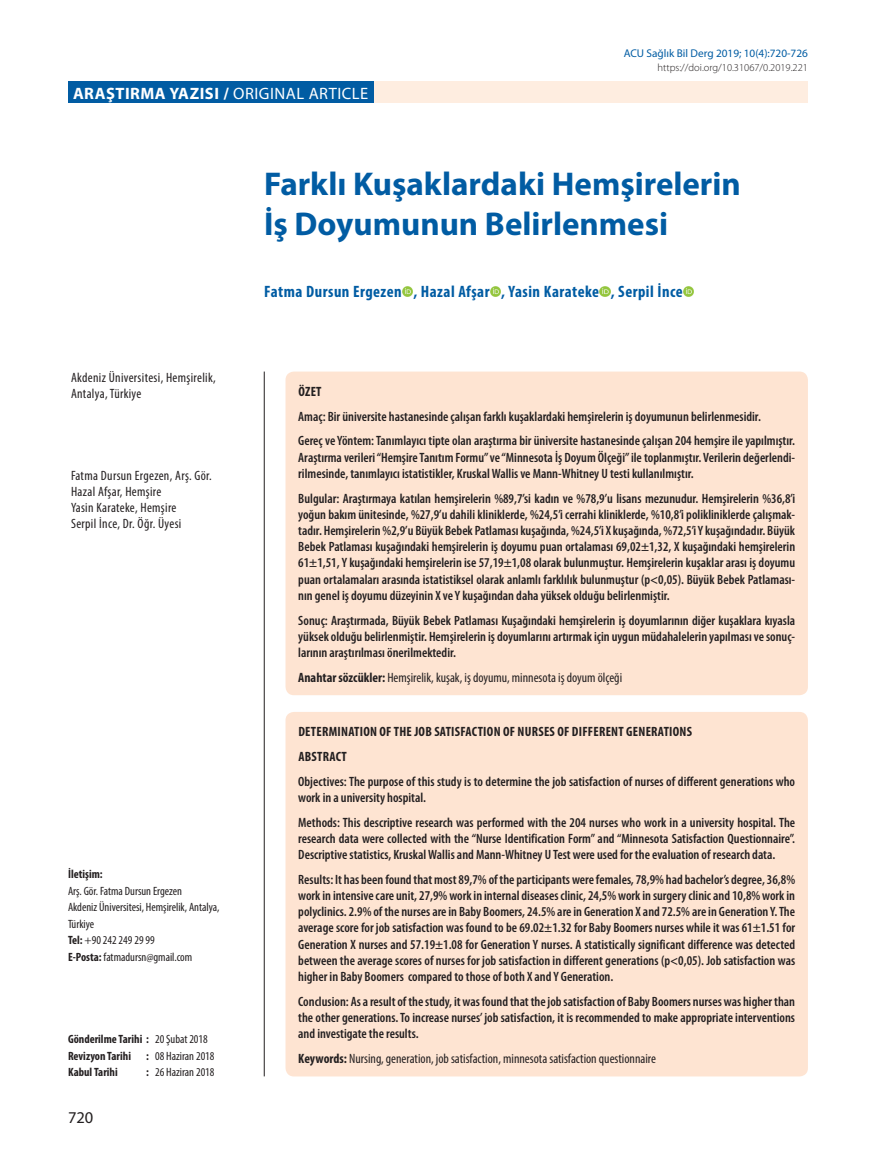
<style>
.page{position:relative;width:893px;height:1170px;background:#fff}
.page>*{position:absolute;margin:0;border:0;box-sizing:border-box;transform-origin:0 0}
.t1{font:700 33px/39.6px "Myriad Pro";color:#015ca3}
.t2{font:700 condensed 16.5px "Myriad Pro";letter-spacing:.03em;color:#015ca3}
.t3{font:700 16.5px "Myriad Pro";letter-spacing:.03em;color:#fff}
.t4{font:16.5px "Myriad Pro";color:#231f20}
.t5{font:600 condensed 13.5px/16.2px "Myriad Pro";color:#231f20;text-align:justify}
.t6{font:condensed 13.5px/16.2px "Myriad Pro";letter-spacing:.01em;color:#231f20}
.t7{font:700 condensed 13.5px/24.8px "Myriad Pro";letter-spacing:.02em;color:#231f20}
.t8{font:condensed 12px/16.5px "Myriad Pro";color:#231f20}
.t9{font:700 condensed 12px/16.5px "Myriad Pro";color:#231f20}
.t10{font:11.25px "Myriad Pro";color:#015ca3}
.t11{font:300 10.5px "Myriad Pro";color:#231f20}
.s1{font-weight:400}
.s2{font-weight:700}
</style>
<div class="page">
<div style="left:373px;top:82px;width:435px;height:21px;background:#feede0"></div>
<div style="left:68px;top:82px;width:305px;height:21px;background:#015ca3"></div>
<hr style="left:264px;top:371px;width:1px;height:705px;background:#231f20">
<svg style="left:402px;top:286px;width:11px;height:11px"></svg>
<svg style="left:490px;top:286px;width:11px;height:11px"></svg>
<svg style="left:600px;top:286px;width:10px;height:11px"></svg>
<svg style="left:683px;top:286px;width:11px;height:11px"></svg>
<div style="left:285px;top:371px;width:523px;height:324px;background:#fee4d2;border-radius:9px"></div>
<div style="left:285px;top:711px;width:523px;height:365px;background:#fee4d2;border-radius:9px"></div>
<p class="t10" style="left:624px;top:46px;width:186px">ACU Sağlık Bil Derg 2019; 10(4):720-726</p>
<p class="t3" style="left:73px;top:82px;width:297px">ARAŞTIRMA YAZISI / <span class="s1">ORIGINAL ARTICLE</span></p>
<p class="t11" style="left:658px;top:62px;width:152px">https://doi.org/10.31067/0.2019.221</p>
<h1 class="t1" style="left:264px;top:163px;width:478px">Farklı Kuşaklardaki Hemşirelerin<br>İş Doyumunun Belirlenmesi</h1>
<p class="t6" style="left:71px;top:369px;width:146px">Akdeniz Üniversitesi, Hemşirelik,<br>Antalya, Türkiye</p>
<p class="t6" style="left:71px;top:467px;width:142px">Fatma Dursun Ergezen, Arş. Gör.<br>Hazal Afşar, Hemşire<br>Yasin Karateke, Hemşire<br>Serpil İnce, Dr. Öğr. Üyesi</p>
<p class="t9" style="left:68px;top:865px;width:36px">İletişim:</p>
<p class="t8" style="left:68px;top:882px;width:153px">Arş. Gör. Fatma Dursun Ergezen<br>Akdeniz Üniversitesi, Hemşirelik, Antalya,<br>Türkiye<br><span class="s2">Tel:</span> +90 242 249 29 99<br><span class="s2">E-Posta:</span> fatmadursn@gmail.com</p>
<p class="t9" style="left:68px;top:1030px;width:141px">Gönderilme Tarihi : <span class="s1">20 Şubat 2018<br></span>Revizyon Tarihi</p>
<p class="t8" style="left:146px;top:1047px;width:70px"><span class="s2">:</span> 08 Haziran 2018</p>
<p class="t9" style="left:68px;top:1063px;width:51px">Kabul Tarihi</p>
<p class="t8" style="left:146px;top:1063px;width:70px"><span class="s2">:</span> 26 Haziran 2018</p>
<p class="t4" style="left:68px;top:1106px;width:27px">720</p>
<p class="t2" style="left:264px;top:281px;width:420px">Fatma Dursun Ergezen , Hazal Afşar , Yasin Karateke , Serpil İnce</p>
<p class="t7" style="left:298px;top:379px;width:25px">ÖZET</p>
<p class="t5" style="left:298px;top:404px;width:498px;line-height:24.8px">Amaç: Bir üniversite hastanesinde çalışan farklı kuşaklardaki hemşirelerin iş doyumunun belirlenmesidir.<br>Gereç ve Yöntem: Tanımlayıcı tipte olan araştırma bir üniversite hastanesinde çalışan 204 hemşire ile yapılmıştır.</p>
<p class="t5" style="left:298px;top:449px;width:498px">Araştırma verileri “Hemşire Tanıtım Formu” ve “Minnesota İş Doyum Ölçeği” ile toplanmıştır. Verilerin değerlendi&shy;rilmesinde, tanımlayıcı istatistikler, Kruskal Wallis ve Mann-Whitney U testi kullanılmıştır.</p>
<p class="t5" style="left:298px;top:490px;width:498px">Bulgular: Araştırmaya katılan hemşirelerin %89,7’si kadın ve %78,9’u lisans mezunudur. Hemşirelerin %36,8’i yoğun bakım ünitesinde, %27,9’u dahili kliniklerde, %24,5’i cerrahi kliniklerde, %10,8’i polikliniklerde çalışmak&shy;tadır. Hemşirelerin %2,9’u Büyük Bebek Patlaması kuşağında, %24,5’i X kuşağında, %72,5’i Y kuşağındadır. Büyük Bebek Patlaması kuşağındaki hemşirelerin iş doyumu puan ortalaması 69,02±1,32, X kuşağındaki hemşirelerin 61±1,51, Y kuşağındaki hemşirelerin ise 57,19±1,08 olarak bulunmuştur. Hemşirelerin kuşaklar arası iş doyumu puan ortalamaları arasında istatistiksel olarak anlamlı farklılık bulunmuştur (p&lt;0,05). Büyük Bebek Patlaması&shy;nın genel iş doyumu düzeyinin X ve Y kuşağından daha yüksek olduğu belirlenmiştir.</p>
<p class="t5" style="left:298px;top:612px;width:498px">Sonuç: Araştırmada, Büyük Bebek Patlaması Kuşağındaki hemşirelerin iş doyumlarının diğer kuşaklara kıyasla yüksek olduğu belirlenmiştir. Hemşirelerin iş doyumlarını artırmak için uygun müdahalelerin yapılması ve sonuç&shy;larının araştırılması önerilmektedir.</p>
<p class="t6" style="left:298px;top:669px;width:325px"><span class="s2">Anahtar sözcükler:</span> Hemşirelik, kuşak, iş doyumu, minnesota iş doyum ölçeği</p>
<p class="t7" style="left:298px;top:719px;width:395px">DETERMINATION OF THE JOB SATISFACTION OF NURSES OF DIFFERENT GENERATIONS<br>ABSTRACT</p>
<p class="t5" style="left:298px;top:773px;width:498px">Objectives: The purpose of this study is to determine the job satisfaction of nurses of different generations who work in a university hospital.</p>
<p class="t5" style="left:298px;top:814px;width:498px">Methods: This descriptive research was performed with the 204 nurses who work in a university hospital. The research data were collected with the “Nurse Identification Form” and “Minnesota Satisfaction Questionnaire”.<br>Descriptive statistics, Kruskal Wallis and Mann-Whitney U Test were used for the evaluation of research data.</p>
<p class="t5" style="left:298px;top:871px;width:498px">Results: It has been found that most 89,7% of the participants were females, 78,9% had bachelor’s degree, 36,8% work in intensive care unit, 27,9% work in internal diseases clinic, 24,5% work in surgery clinic and 10,8% work in polyclinics. 2.9% of the nurses are in Baby Boomers, 24.5% are in Generation X and 72.5% are in Generation Y. The average score for job satisfaction was found to be 69.02±1.32 for Baby Boomers nurses while it was 61±1.51 for Generation X nurses and 57.19±1.08 for Generation Y nurses. A statistically significant difference was detected between the average scores of nurses for job satisfaction in different generations (p&lt;0,05). Job satisfaction was higher in Baby Boomers compared to those of both X and Y Generation.</p>
<p class="t5" style="left:298px;top:993px;width:498px">Conclusion: As a result of the study, it was found that the job satisfaction of Baby Boomers nurses was higher than the other generations. To increase nurses’ job satisfaction, it is recommended to make appropriate interventions and investigate the results.</p>
<p class="t6" style="left:298px;top:1050px;width:359px"><span class="s2">Keywords:</span> Nursing, generation, job satisfaction, minnesota satisfaction questionnaire</p>
</div>
